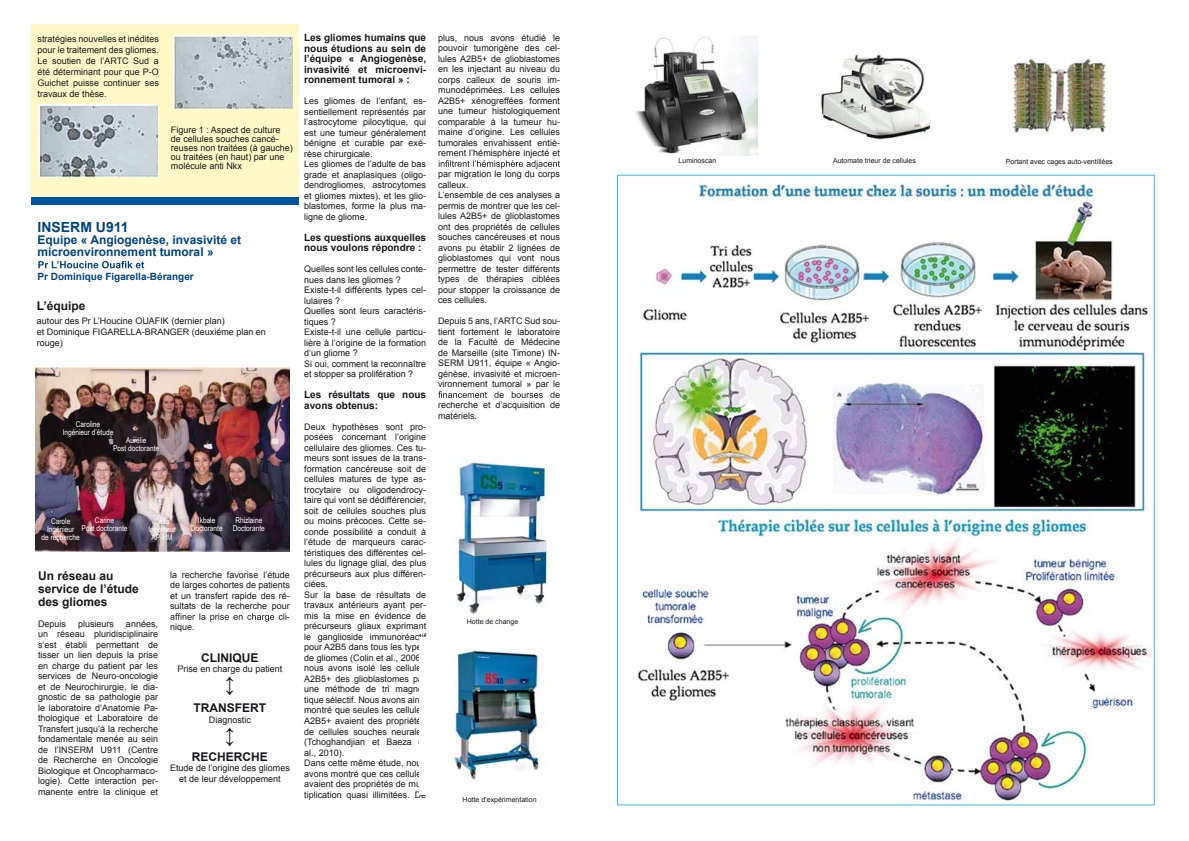
<style>
.page{position:relative;width:1189px;height:841px;background:#fff}
.page>*{position:absolute;margin:0;border:0;box-sizing:border-box;transform-origin:0 0}
.t1{font:700 20px "Arial";color:#1a171c}
.t2{font:700 14px "Arial";color:#004480}
.t3{font:700 12px/13px "Arial";color:#1a171c}
.t4{font:700 12px/12px "Arial";color:#004480}
.t5{font:700 10px/10.5px "Arial";color:#1a171c}
.t6{font:700 10px "Arial";color:#004480}
.t7{font:9px/10.5px "Arial";color:#1a171c}
.t8{font:8px/8px "Arial Narrow";color:#fff;text-align:center}
.t9{font:7px "Arial";color:#1a171c}
</style>
<div class="page">
<div style="left:31px;top:25px;width:267px;height:173px;background:#fff9c7"></div>
<svg style="left:170px;top:613px;width:116px;height:9px"></svg>
<svg style="left:38px;top:261px;width:106px;height:7px"></svg>
<img style="left:36px;top:367px;width:254px;height:185px">
<img style="left:638px;top:514px;width:514px;height:289px">
<img style="left:639px;top:179px;width:510px;height:332px">
<img style="left:38px;top:105px;width:119px;height:71px">
<img style="left:173px;top:36px;width:119px;height:72px">
<svg style="left:439px;top:160px;width:121px;height:9px"></svg>
<svg style="left:438px;top:391px;width:122px;height:7px"></svg>
<img style="left:636px;top:36px;width:122px;height:120px">
<img style="left:454px;top:649px;width:92px;height:131px">
<img style="left:450px;top:459px;width:103px;height:155px">
<img style="left:821px;top:54px;width:110px;height:86px">
<img style="left:1013px;top:57px;width:94px;height:76px">
<div style="left:31px;top:197px;width:267px;height:7px;background:#01549d"></div>
<p class="t7" style="left:38px;top:34px;width:123px;line-height:11px;text-align:justify">stratégies nouvelles et inédites pour le traitement des gliomes.<br>Le soutien de l’ARTC Sud a été déterminant pour que P-O Guichet puisse continuer ses travaux de thèse.</p>
<p class="t7" style="left:171px;top:126px;width:124px;line-height:9px">Figure 1 : Aspect de culture<br>de cellules souches cancé&shy;reuses non traitées (à gauche) ou traitées (en haut) par une molécule anti Nkx</p>
<h2 class="t2" style="left:38px;top:218px;width:93px">INSERM U911</h2>
<h3 class="t4" style="left:38px;top:234px;width:205px">Equipe « Angiogenèse, invasivité et microenvironnement tumoral »</h3>
<p class="t6" style="left:38px;top:270px;width:158px">Pr Dominique Figarella-Béranger</p>
<h3 class="t3" style="left:37px;top:300px;width:50px">L’équipe</h3>
<p class="t7" style="left:37px;top:316px;width:231px;line-height:10.8px">autour des Pr L’Houcine OUAFIK (dernier plan)<br>et Dominique FIGARELLA-BRANGER (deuxiéme plan en rouge)</p>
<p class="t8" style="left:63px;top:420px;width:52px">Caroline<br>Ingénieur d’étude</p>
<p class="t8" style="left:113px;top:436px;width:47px">Aurélie<br>Post doctorante</p>
<p class="t8" style="left:42px;top:517px;width:40px">Carole<br>Ingénieur<br>de recherche</p>
<p class="t8" style="left:82px;top:516px;width:47px">Carine<br>Post doctorante</p>
<p class="t8" style="left:148px;top:517px;width:29px">Célia<br>Ingénieur<br>AP-HM</p>
<p class="t8" style="left:191px;top:516px;width:34px">Ikbale<br>Doctorante</p>
<p class="t8" style="left:233px;top:516px;width:34px">Rhizlaine<br>Doctorante</p>
<h3 class="t3" style="left:38px;top:570px;width:102px">Un réseau au service de l’étude des gliomes</h3>
<p class="t7" style="left:38px;top:619px;width:30px">Depuis</p>
<p class="t7" style="left:78px;top:619px;width:38px">plusieurs</p>
<p class="t7" style="left:38px;top:619px;width:121px;text-align:justify;text-indent:88px">années, un réseau pluridisciplinaire s’est établi permettant de tisser un lien depuis la prise en charge du patient par les services de Neuro-oncologie et de Neurochirurgie, le dia&shy;gnostic de sa pathologie par le laboratoire d’Anatomie Pa&shy;thologique et Laboratoire de Transfert jusqu’à la recherche fondamentale menée au sein de l’INSERM U911 (Centre de Recherche en Oncologie Biologique et Oncopharmaco&shy;logie). Cette interaction per&shy;manente entre la clinique et</p>
<p class="t7" style="left:170px;top:569px;width:121px">la recherche favorise l’étude</p>
<p class="t7" style="left:170px;top:580px;width:121px">de larges cohortes de patients</p>
<p class="t7" style="left:170px;top:590px;width:121px">et un transfert rapide des ré-</p>
<p class="t7" style="left:170px;top:601px;width:121px">sultats de la recherche pour</p>
<p class="t7" style="left:287px;top:612px;width:4px">-</p>
<p class="t7" style="left:170px;top:622px;width:26px">nique.</p>
<h3 class="t3" style="left:201px;top:651px;width:59px">CLINIQUE</h3>
<p class="t7" style="left:177px;top:664px;width:107px">Prise en charge du patient</p>
<h1 class="t1" style="left:225px;top:671px;width:11px">↕</h1>
<h3 class="t3" style="left:194px;top:702px;width:74px">TRANSFERT</h3>
<p class="t7" style="left:209px;top:714px;width:44px">Diagnostic</p>
<h1 class="t1" style="left:225px;top:721px;width:11px">↕</h1>
<h3 class="t3" style="left:192px;top:750px;width:77px">RECHERCHE</h3>
<p class="t7" style="left:170px;top:763px;width:121px;text-align:center">Etude de l’origine des gliomes et de leur développement</p>
<p class="t5" style="left:304px;top:33px;width:124px;text-align:justify">Les gliomes humains que nous étudions au sein de l’équipe « Angiogenèse, invasivité et microenvi&shy;ronnement tumoral » :</p>
<p class="t7" style="left:304px;top:96px;width:123px">Les gliomes de l’enfant, es&shy;sentiellement représentés par l’astrocytome pilocytique, qui est une tumeur généralement bénigne et curable par exé&shy;rèse chirurgicale.<br>Les gliomes de l’adulte de bas grade et anaplasiques (oligo&shy;dendrogliomes, astrocytomes et gliomes mixtes), et les glio&shy;blastomes, forme la plus ma&shy;ligne de gliome.</p>
<p class="t5" style="left:304px;top:232px;width:123px">Les questions auxquelles nous voulons répondre :</p>
<p class="t7" style="left:304px;top:264px;width:124px">Quelles sont les cellules conte&shy;nues dans les gliomes ?<br>Existe-t-il différents types cel&shy;lulaires ?<br>Quelles sont leurs caractéris&shy;tiques ?<br>Existe-t-il une cellule particu&shy;lière à l’origine de la formation d’un gliome ?<br>Si oui, comment la reconnaître et stopper sa prolifération ?</p>
<p class="t5" style="left:304px;top:390px;width:123px">Les résultats que nous avons obtenus:</p>
<p class="t7" style="left:304px;top:422px;width:124px">Deux hypothèses sont pro&shy;posées concernant l’origine cellulaire des gliomes. Ces tu&shy;meurs sont issues de la trans&shy;formation cancéreuse soit de cellules matures de type as&shy;trocytaire ou oligodendrocy&shy;taire qui vont se dédifférencier, soit de cellules souches plus ou moins précoces. Cette se&shy;conde possibilité a conduit à l’étude de marqueurs carac&shy;téristiques des différentes cel&shy;lules du lignage glial, des plus précurseurs aux plus différen&shy;ciées.<br>Sur la base de résultats de travaux antérieurs ayant per&shy;mis la mise en évidence de précurseurs gliaux exprimant le ganglioside immunoréactif pour A2B5 dans tous les types de gliomes (Colin et al., 2006), nous avons isolé les cellules<br>A2B5+ des glioblastomes par une méthode de tri magné&shy;tique sélectif. Nous avons ainsi montré que seules les cellules<br>A2B5+ avaient des propriétés de cellules souches neurales (Tchoghandjian et Baeza et al., 2010).<br>Dans cette même étude, nous avons montré que ces cellules avaient des propriétés de mul&shy;tiplication quasi illimitées. De</p>
<p class="t7" style="left:438px;top:32px;width:123px;text-align:justify">plus, nous avons étudié le pouvoir tumorigène des cel&shy;lules A2B5+ de glioblastomes en les injectant au niveau du corps calleux de souris im&shy;munodéprimées. Les cellules A2B5+ xénogreffées forment une tumeur histologiquement comparable à la tumeur hu&shy;maine d’origine. Les cellules tumorales envahissent entiè&shy;rement l’hémisphère injecté et</p>
<p class="t7" style="left:438px;top:169px;width:124px">par migration le long du corps calleux.<br>L’ensemble de ces analyses a permis de montrer que les cel&shy;lules A2B5+ de glioblastomes ont des propriétés de cellules souches cancéreuses et nous avons pu établir 2 lignées de glioblastomes qui vont nous permettre de tester différents types de thérapies ciblées pour stopper la croissance de ces cellules.</p>
<p class="t7" style="left:438px;top:316px;width:123px;text-align:justify">Depuis 5 ans, l’ARTC Sud sou&shy;tient fortement le laboratoire de la Faculté de Médecine de Marseille (site Timone) IN-SERM U911, équipe « Angio&shy;génèse, invasivité et microen&shy;vironnement tumoral » par le</p>
<p class="t7" style="left:438px;top:400px;width:123px">recherche et d’acquisition de matériels.</p>
<p class="t9" style="left:467px;top:617px;width:53px">Hotte de change</p>
<p class="t9" style="left:463px;top:795px;width:75px">Hotte d’expérimentation</p>
<p class="t9" style="left:679px;top:156px;width:39px">Luminoscan</p>
<p class="t9" style="left:833px;top:156px;width:84px">Automate trieur de cellules</p>
<p class="t9" style="left:1006px;top:157px;width:108px">Portant avec cages auto-ventillées</p>
</div>
